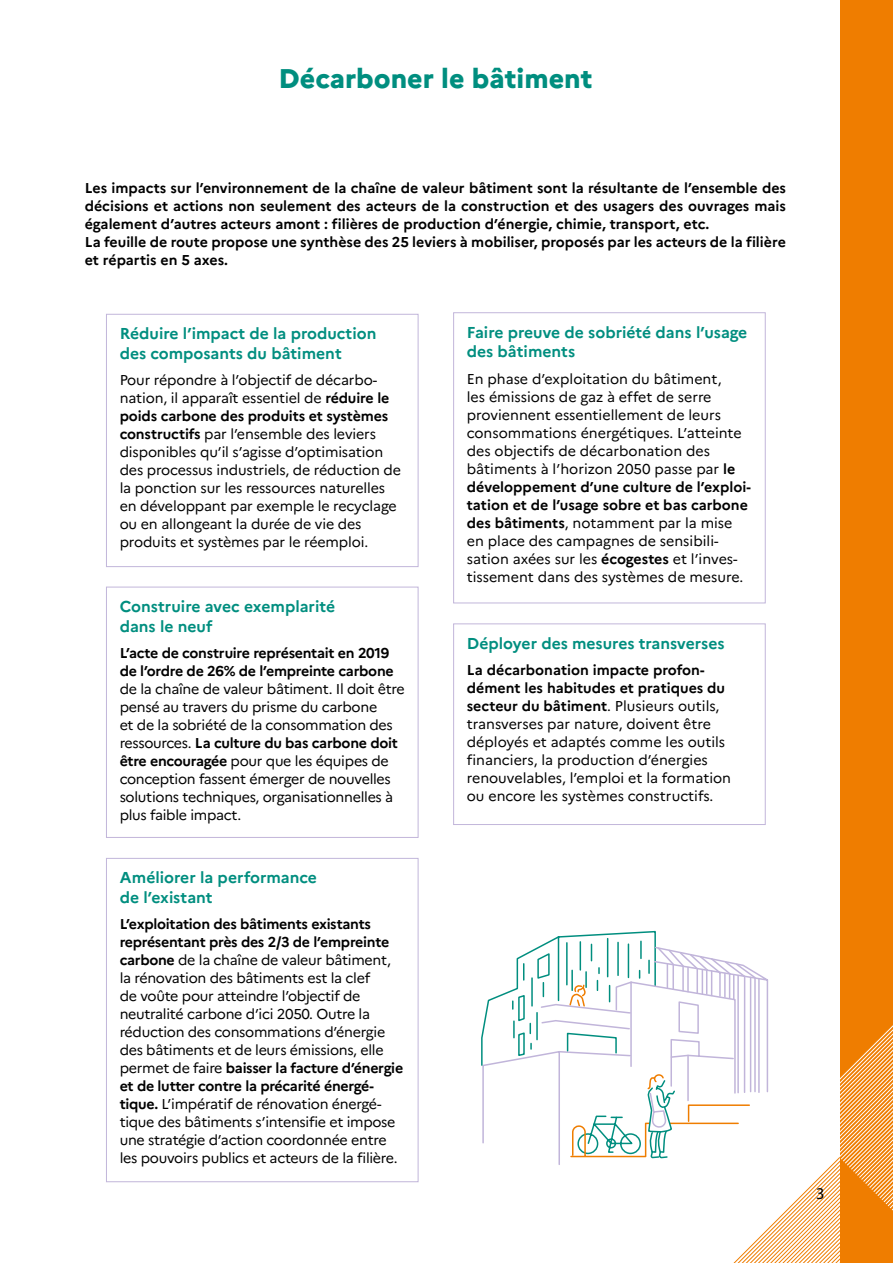
<style>
.page{position:relative;width:893px;height:1263px;background:#fff}
.page>*{position:absolute;margin:0;border:0;box-sizing:border-box;transform-origin:0 0}
.t1{font:800 27px "Marianne";color:#008e7f}
.t2{font:16.5px "Myriad Pro";color:#000}
.t3{font:700 15.75px/19.5px "Marianne";color:#008e7f}
.t4{font:14.25px/18px "Marianne";letter-spacing:-.01em;color:#000}
.t5{font:700 14.25px/18px "Marianne";color:#000}
.t6{font:700 14.25px/18px "Marianne";letter-spacing:-.02em;color:#000}
.s1{font-weight:700}
</style>
<div class="page">
<div style="left:840px;top:0;width:53px;height:1263px;background:#ef7d00"></div>
<div style="left:106px;top:314px;width:313px;height:253px;border:1px solid #c2b6da"></div>
<div style="left:453px;top:312px;width:313px;height:291px;border:1px solid #c2b6da"></div>
<div style="left:106px;top:587px;width:313px;height:251px;border:1px solid #c2b6da"></div>
<div style="left:453px;top:623px;width:313px;height:202px;border:1px solid #c2b6da"></div>
<div style="left:106px;top:858px;width:313px;height:324px;border:1px solid #c2b6da"></div>
<svg style="left:481px;top:930px;width:412px;height:333px"></svg>
<h1 class="t1" style="left:279px;top:58px;width:315px">Décarboner le bâtiment</h1>
<p class="t5" style="left:85px;top:177px;width:703px">Les impacts sur l’environnement de la chaîne de valeur bâtiment sont la résultante de l’ensemble des décisions et actions non seulement des acteurs de la construction et des usagers des ouvrages mais également d’autres acteurs amont : filières de production d’énergie, chimie, transport, etc.<br>La feuille de route propose une synthèse des 25 leviers à mobiliser, proposés par les acteurs de la filière et répartis en 5 axes.</p>
<p class="t3" style="left:120px;top:323px;width:258px">Réduire l’impact de la production des composants du bâtiment</p>
<p class="t4" style="left:120px;top:370px;width:283px">Pour répondre à l’objectif de décarbo&shy;nation, il apparaît essentiel de <span class="s1">réduire le poids carbone des produits et systèmes constructifs</span> par l’ensemble des leviers disponibles qu’il s’agisse d’optimisation des processus industriels, de réduction de la ponction sur les ressources naturelles en développant par exemple le recyclage ou en allongeant la durée de vie des produits et systèmes par le réemploi.</p>
<p class="t3" style="left:120px;top:595px;width:217px">Construire avec exemplarité dans le neuf</p>
<p class="t6" style="left:120px;top:643px;width:276px">L’acte de construire représentait en 2019 de l’ordre de 26% de l’empreinte carbone</p>
<p class="t4" style="left:120px;top:679px;width:286px">de la chaîne de valeur bâtiment. Il doit être pensé au travers du prisme du carbone<br>et de la sobriété de la consommation des ressources. <span class="s1">La culture du bas carbone doit être encouragée</span> pour que les équipes de conception fassent émerger de nouvelles solutions techniques, organisationnelles à plus faible impact.</p>
<p class="t3" style="left:120px;top:867px;width:199px">Améliorer la performance de l’existant</p>
<p class="t4" style="left:120px;top:914px;width:285px"><span class="s1">L’exploitation des bâtiments existants représentant près des 2/3 de l’empreinte carbone</span> de la chaîne de valeur bâtiment, la rénovation des bâtiments est la clef<br>de voûte pour atteindre l’objectif de neutralité carbone d’ici 2050. Outre la réduction des consommations d’énergie des bâtiments et de leurs émissions, elle permet de faire <span class="s1">baisser la facture d’énergie et de lutter contre la précarité énergé&shy;tique.</span> L’impératif de rénovation énergé&shy;tique des bâtiments s’intensifie et impose une stratégie d’action coordonnée entre les pouvoirs publics et acteurs de la filière.</p>
<p class="t3" style="left:467px;top:321px;width:282px">Faire preuve de sobriété dans l’usage des bâtiments</p>
<p class="t4" style="left:467px;top:369px;width:285px">En phase d’exploitation du bâtiment,<br>les émissions de gaz à effet de serre proviennent essentiellement de leurs consommations énergétiques. L’atteinte des objectifs de décarbonation des bâtiments à l’horizon 2050 passe par <span class="s1">le développement d’une culture de l’exploi&shy;tation et de l’usage sobre et bas carbone des bâtiments</span>, notamment par la mise en place des campagnes de sensibili&shy;sation axées sur les <span class="s1">écogestes</span> et l’inves&shy;tissement dans des systèmes de mesure.</p>
<p class="t3" style="left:467px;top:632px;width:259px">Déployer des mesures transverses</p>
<p class="t4" style="left:467px;top:660px;width:266px"><span class="s1">La décarbonation impacte profon&shy;dément les habitudes et pratiques du secteur du bâtiment</span>. Plusieurs outils, transverses par nature, doivent être déployés et adaptés comme les outils financiers, la production d’énergies renouvelables, l’emploi et la formation ou encore les systèmes constructifs.</p>
<p class="t2" style="left:816px;top:1183px;width:10px">3</p>
</div>
